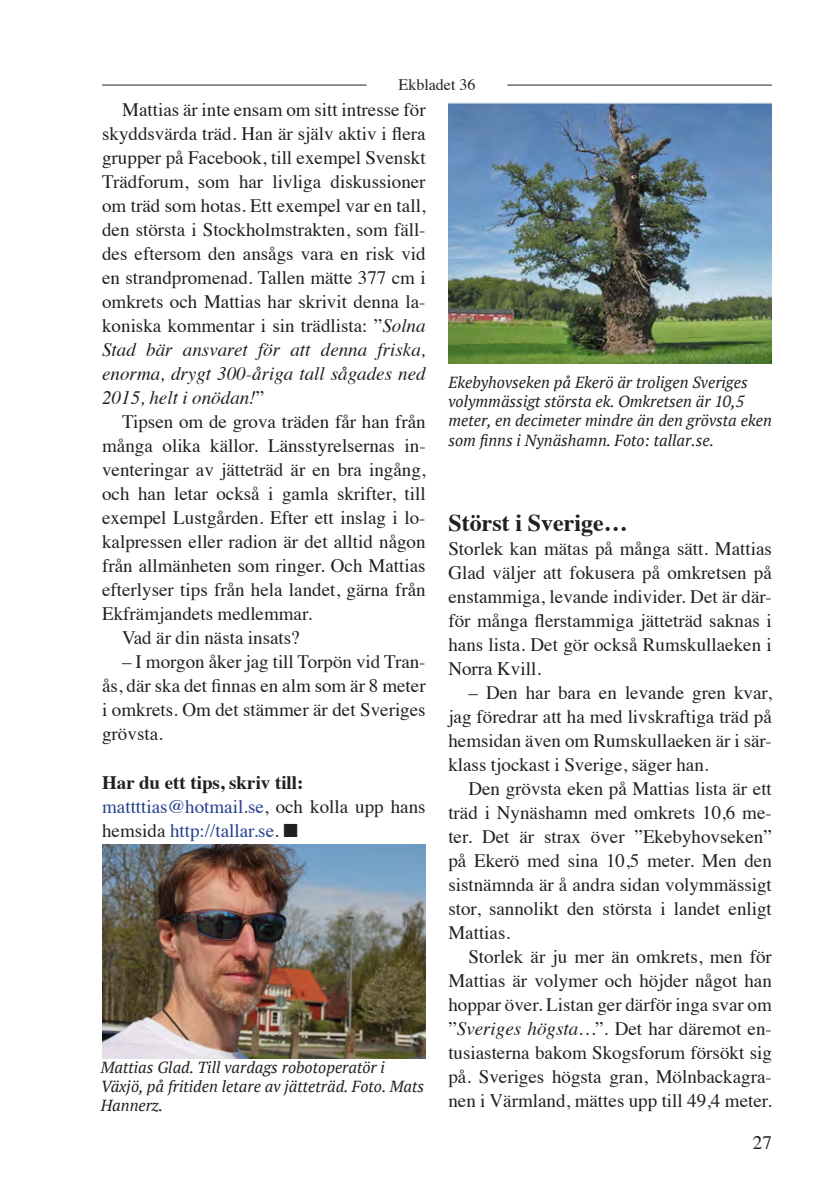
<style>
.page{position:relative;width:840px;height:1191px;background:#fff}
.page>*{position:absolute;margin:0;border:0;box-sizing:border-box;transform-origin:0 0}
.Rubrik_2b{font:700 24px "Times";color:#231f20}
.Brödtext_indrag{font:19px/24px "Times";color:#231f20;text-align:justify}
.Brödtext{font:19px/24px "Times";color:#231f20;text-align:justify}
.Brödtext-2{font:19px/24px "Times";color:#253f8e}
.Rubrik_3{font:700 19px "Times";color:#231f20}
.Bildtext{font:italic 16px/19.2px "PT Serif";color:#231f20}
.t1{font:16px "Times";color:#231f20}
.s1{font-style:italic}
.s2{color:#231f20}
</style>
<div class="page">
<hr style="left:102px;top:85px;width:264px;height:1px;background:#231f20">
<hr style="left:507px;top:85px;width:264px;height:1px;background:#231f20">
<img style="left:102px;top:844px;width:323px;height:214px">
<img style="left:448px;top:102px;width:323px;height:262px">
<p class="t1" style="left:398px;top:69px;width:78px">Ekbladet 36</p>
<p class="Brödtext_indrag" style="left:102px;top:96px;width:325px;text-indent:20px">Mattias är inte ensam om sitt intresse för skyddsvärda träd. Han är själv aktiv i flera grupper på Facebook, till exempel Svenskt Trädforum, som har livliga diskussioner om träd som hotas. Ett exempel var en tall, den största i Stockholmstrakten, som fäll&shy;des eftersom den ansågs vara en risk vid en strandpromenad. Tallen mätte 377 cm i omkrets och Mattias har skrivit denna la&shy;koniska kommentar i sin trädlista: ”<span class="s1">Solna Stad bär ansvaret för att denna friska, enorma, drygt 300-åriga tall sågades ned 2015, helt i onödan!</span>”</p>
<p class="Brödtext_indrag" style="left:102px;top:408px;width:325px;text-indent:20px">Tipsen om de grova träden får han från många olika källor. Länsstyrelsernas in&shy;venteringar av jätteträd är en bra ingång, och han letar också i gamla skrifter, till exempel Lustgården. Efter ett inslag i lo&shy;kalpressen eller radion är det alltid någon från allmänheten som ringer. Och Mattias efterlyser tips från hela landet, gärna från Ekfrämjandets medlemmar.</p>
<p class="Brödtext_indrag" style="left:122px;top:624px;width:179px">Vad är din nästa insats?</p>
<p class="Brödtext_indrag" style="left:102px;top:648px;width:325px;text-indent:20px">– I morgon åker jag till Torpön vid Tran&shy;ås, där ska det finnas en alm som är 8 meter i omkrets. Om det stämmer är det Sveriges grövsta.</p>
<p class="Rubrik_3" style="left:102px;top:764px;width:203px">Har du ett tips, skriv till:</p>
<p class="Brödtext-2" style="left:102px;top:792px;width:325px">mattttias@hotmail.se<span class="s2">, och kolla upp hans hemsida</span> http://tallar.se<span class="s2">.</span> <span class="s2">■</span></p>
<p class="Bildtext" style="left:101px;top:1057px;width:324px">Mattias Glad. Till vardags robotoperatör i<br>Växjö, på fritiden letare av jätteträd. Foto. Mats<br>Hannerz.</p>
<p class="Bildtext" style="left:448px;top:373px;width:325px">Ekebyhovseken på Ekerö är troligen Sveriges volymmässigt största ek. Omkretsen är 10,5 meter, en decimeter mindre än den grövsta eken som finns i Nynäshamn. Foto: tallar.se.</p>
<p class="Rubrik_2b" style="left:448px;top:500px;width:181px">Störst i Sverige…</p>
<p class="Brödtext" style="left:448px;top:535px;width:325px">Storlek kan mätas på många sätt. Mattias Glad väljer att fokusera på omkretsen på enstammiga, levande individer. Det är där&shy;för många flerstammiga jätteträd saknas i hans lista. Det gör också Rumskullaeken i Norra Kvill.</p>
<p class="Brödtext_indrag" style="left:448px;top:679px;width:325px;text-indent:20px">– Den har bara en levande gren kvar, jag föredrar att ha med livskraftiga träd på hemsidan även om Rumskullaeken är i sär&shy;klass tjockast i Sverige, säger han.</p>
<p class="Brödtext_indrag" style="left:448px;top:775px;width:325px;text-indent:20px">Den grövsta eken på Mattias lista är ett träd i Nynäshamn med omkrets 10,6 me&shy;ter. Det är strax över ”Ekebyhovseken” på Ekerö med sina 10,5 meter. Men den sistnämnda är å andra sidan volymmässigt stor, sannolikt den största i landet enligt Mattias.</p>
<p class="Brödtext_indrag" style="left:448px;top:943px;width:325px;text-indent:20px">Storlek är ju mer än omkrets, men för Mattias är volymer och höjder något han hoppar över. Listan ger därför inga svar om ”<span class="s1">Sveriges högsta…</span>”. Det har däremot en&shy;tusiasterna bakom Skogsforum försökt sig på. Sveriges högsta gran, Mölnbackagra&shy;nen i Värmland, mättes upp till 49,4 meter.</p>
<p class="Brödtext_indrag" style="left:752px;top:1128px;width:20px">27</p>
</div>
